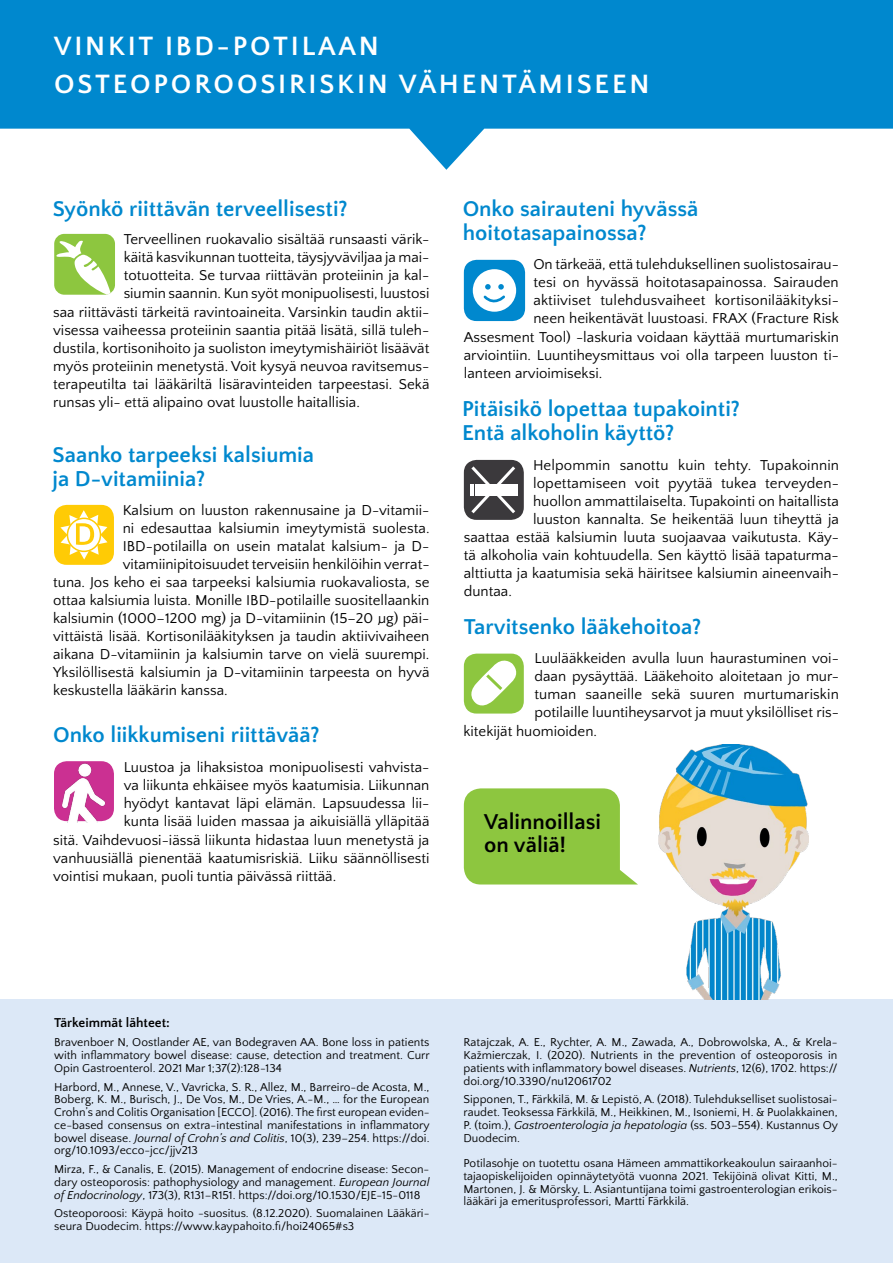
<style>
.page{position:relative;width:893px;height:1263px;background:#fff}
.page>*{position:absolute;margin:0;border:0;box-sizing:border-box;transform-origin:0 0}
.t1{font:700 27.75px/37.8px "Quattrocento Sans";letter-spacing:.1em;color:#fff}
.t2{font:700 22.5px/24px "Quattrocento Sans";color:#0088ce}
.t3{font:700 22.5px/22.5px "Quattrocento Sans";color:#000}
.t4{font:15px "Quattrocento Sans";color:#000}
.t5{font:700 13.5px "Quattrocento Sans";color:#000}
.t6{font:12px/12.8px "Quattrocento Sans";color:#000;text-align:justify}
.s1{font-style:italic}
</style>
<div class="page">
<svg style="left:0;top:0;width:893px;height:170px;fill:#0088ce"></svg>
<div style="left:0;top:999px;width:893px;height:264px;background:#dce8f7"></div>
<div style="left:464px;top:260px;width:61px;height:61px;background:#0088ce;border-radius:13px"></div>
<div style="left:473px;top:269px;width:43px;height:43px;background:#fff;border-radius:50%"></div>
<svg style="left:483px;top:284px;width:22px;height:19px"></svg>
<div style="left:54px;top:505px;width:60px;height:60px;background:#ffcb05;border-radius:13px"></div>
<svg style="left:60px;top:510px;width:48px;height:49px"></svg>
<div style="left:54px;top:761px;width:60px;height:60px;background:#cb3092;border-radius:13px"></div>
<img style="left:58px;top:761px;width:54px;height:62px">
<div style="left:464px;top:460px;width:60px;height:60px;background:#3b393c;border-radius:13px"></div>
<svg style="left:470px;top:466px;width:48px;height:48px"></svg>
<div style="left:464px;top:654px;width:60px;height:59px;background:#8dc63f;border-radius:13px"></div>
<svg style="left:467px;top:655px;width:54px;height:56px"></svg>
<div style="left:54px;top:234px;width:61px;height:61px;background:#8dc63f;border-radius:10px"></div>
<svg style="left:56px;top:240px;width:54px;height:55px"></svg>
<svg style="left:464px;top:788px;width:173px;height:96px;background:#99cb53"></svg>
<img style="left:658px;top:744px;width:150px;height:255px">
<h2 class="t1" style="left:54px;top:28px;width:597px">VINKIT IBD-POTILAAN<br>OSTEOPOROOSIRISKIN VÄHENTÄMISEEN</h2>
<h3 class="t2" style="left:53px;top:197px;width:297px">Syönkö riittävän terveellisesti?</h3>
<p class="t4" style="left:124px;top:232px;width:307px">Terveellinen ruokavalio sisältää runsaasti värik-</p>
<p class="t4" style="left:124px;top:250px;width:307px">käitä kasvikunnan tuotteita, täysjyväviljaa ja mai-</p>
<p class="t4" style="left:124px;top:268px;width:307px">totuotteita. Se turvaa riittävän proteiinin ja kal-</p>
<p class="t4" style="left:124px;top:286px;width:307px">siumin saannin. Kun syöt monipuolisesti, luustosi</p>
<p class="t4" style="left:53px;top:304px;width:378px">saa riittävästi tärkeitä ravintoaineita. Varsinkin taudin aktii-</p>
<p class="t4" style="left:53px;top:322px;width:378px">visessa vaiheessa proteiinin saantia pitää lisätä, sillä tuleh-</p>
<p class="t4" style="left:53px;top:340px;width:378px">dustila, kortisonihoito ja suoliston imeytymishäiriöt lisäävät</p>
<p class="t4" style="left:53px;top:358px;width:378px">myös proteiinin menetystä. Voit kysyä neuvoa ravitsemus-</p>
<p class="t4" style="left:53px;top:376px;width:378px">terapeutilta tai lääkäriltä lisäravinteiden tarpeestasi. Sekä</p>
<p class="t4" style="left:53px;top:394px;width:308px">runsas yli- että alipaino ovat luustolle haitallisia.</p>
<h3 class="t2" style="left:53px;top:444px;width:263px">Saanko tarpeeksi kalsiumia ja D-vitamiinia?</h3>
<p class="t4" style="left:123px;top:503px;width:308px">Kalsium on luuston rakennusaine ja D-vitamii-</p>
<p class="t4" style="left:123px;top:521px;width:308px">ni edesauttaa kalsiumin imeytymistä suolesta.</p>
<p class="t4" style="left:123px;top:539px;width:308px">IBD-potilailla on usein matalat kalsium- ja D-</p>
<p class="t4" style="left:123px;top:557px;width:308px">vitamiinipitoisuudet terveisiin henkilöihin verrat-</p>
<p class="t4" style="left:53px;top:575px;width:378px">tuna. Jos keho ei saa tarpeeksi kalsiumia ruokavaliosta, se</p>
<p class="t4" style="left:53px;top:593px;width:378px">ottaa kalsiumia luista. Monille IBD-potilaille suositellaankin</p>
<p class="t4" style="left:53px;top:611px;width:378px">kalsiumin (1000–1200 mg) ja D-vitamiinin (15–20 µg) päi-</p>
<p class="t4" style="left:53px;top:629px;width:378px">vittäistä lisää. Kortisonilääkityksen ja taudin aktiivivaiheen</p>
<p class="t4" style="left:53px;top:647px;width:378px">aikana D-vitamiinin ja kalsiumin tarve on vielä suurempi.</p>
<p class="t4" style="left:53px;top:665px;width:378px">Yksilöllisestä kalsiumin ja D-vitamiinin tarpeesta on hyvä</p>
<p class="t4" style="left:53px;top:683px;width:176px">keskustella lääkärin kanssa.</p>
<h3 class="t2" style="left:53px;top:723px;width:268px">Onko liikkumiseni riittävää?</h3>
<p class="t4" style="left:124px;top:760px;width:307px">Luustoa ja lihaksistoa monipuolisesti vahvista-</p>
<p class="t4" style="left:124px;top:778px;width:307px">va liikunta ehkäisee myös kaatumisia. Liikunnan</p>
<p class="t4" style="left:124px;top:796px;width:307px">hyödyt kantavat läpi elämän. Lapsuudessa lii-</p>
<p class="t4" style="left:124px;top:814px;width:307px">kunta lisää luiden massaa ja aikuisiällä ylläpitää</p>
<p class="t4" style="left:53px;top:832px;width:378px">sitä. Vaihdevuosi-iässä liikunta hidastaa luun menetystä ja</p>
<p class="t4" style="left:53px;top:850px;width:378px">vanhuusiällä pienentää kaatumisriskiä. Liiku säännöllisesti</p>
<p class="t4" style="left:53px;top:868px;width:285px">vointisi mukaan, puoli tuntia päivässä riittää.</p>
<h3 class="t2" style="left:463px;top:197px;width:237px">Onko sairauteni hyvässä hoitotasapainossa?</h3>
<p class="t4" style="left:533px;top:256px;width:307px">On tärkeää, että tulehduksellinen suolistosairau-</p>
<p class="t4" style="left:533px;top:274px;width:307px">tesi on hyvässä hoitotasapainossa. Sairauden</p>
<p class="t4" style="left:533px;top:292px;width:307px">aktiiviset tulehdusvaiheet kortisonilääkityksi-</p>
<p class="t4" style="left:533px;top:310px;width:307px">neen heikentävät luustoasi. FRAX (Fracture Risk</p>
<p class="t4" style="left:464px;top:329px;width:377px">Assesment Tool) -laskuria voidaan käyttää murtumariskin</p>
<p class="t4" style="left:464px;top:347px;width:377px">arviointiin. Luuntiheysmittaus voi olla tarpeen luuston ti-</p>
<p class="t4" style="left:464px;top:365px;width:140px">lanteen arvioimiseksi.</p>
<h3 class="t2" style="left:462px;top:398px;width:280px">Pitäisikö lopettaa tupakointi?<br>Entä alkoholin käyttö?</h3>
<p class="t4" style="left:533px;top:457px;width:308px">Helpommin sanottu kuin tehty. Tupakoinnin</p>
<p class="t4" style="left:533px;top:475px;width:307px">lopettamiseen voit pyytää tukea terveyden-</p>
<p class="t4" style="left:533px;top:493px;width:307px">huollon ammattilaiselta. Tupakointi on haitallista</p>
<p class="t4" style="left:533px;top:511px;width:307px">luuston kannalta. Se heikentää luun tiheyttä ja</p>
<p class="t4" style="left:464px;top:529px;width:377px">saattaa estää kalsiumin luuta suojaavaa vaikutusta. Käy-</p>
<p class="t4" style="left:464px;top:547px;width:377px">tä alkoholia vain kohtuudella. Sen käyttö lisää tapaturma-</p>
<p class="t4" style="left:464px;top:565px;width:377px">alttiutta ja kaatumisia sekä häiritsee kalsiumin aineenvaih-</p>
<p class="t4" style="left:464px;top:583px;width:50px">duntaa.</p>
<h3 class="t2" style="left:464px;top:615px;width:239px">Tarvitsenko lääkehoitoa?</h3>
<p class="t4" style="left:534px;top:651px;width:306px">Luulääkkeiden avulla luun haurastuminen voi-</p>
<p class="t4" style="left:534px;top:669px;width:306px">daan pysäyttää. Lääkehoito aloitetaan jo mur-</p>
<p class="t4" style="left:534px;top:687px;width:306px">tuman saaneille sekä suuren murtumariskin</p>
<p class="t4" style="left:534px;top:705px;width:306px">potilaille luuntiheysarvot ja muut yksilölliset ris-</p>
<p class="t4" style="left:463px;top:723px;width:135px">kitekijät huomioiden.</p>
<p class="t3" style="left:484px;top:811px;width:118px">Valinnoillasi on väliä!</p>
<h2 class="t5" style="left:54px;top:1015px;width:117px">Tärkeimmät lähteet:</h2>
<p class="t6" style="left:54px;top:1036px;width:377px">Bravenboer N, Oostlander AE, van Bodegraven AA. Bone loss in patients with inflammatory bowel disease: cause, detection and treatment. Curr Opin Gastroenterol. 2021 Mar 1;37(2):128-134</p>
<p class="t6" style="left:54px;top:1081px;width:377px">Harbord, M., Annese, V., Vavricka, S. R., Allez, M., Barreiro-de Acosta, M., Boberg, K. M., Burisch, J., De Vos, M., De Vries, A.-M., … for the European Crohn’s and Colitis Organisation [ECCO]. (2016). The first european eviden&shy;ce-based consensus on extra-intestinal manifestations in inflammatory bowel disease. <span class="s1">Journal of Crohn’s and Colitis</span>, 10(3), 239–254. https://doi. org/10.1093/ecco-jcc/jjv213</p>
<p class="t6" style="left:54px;top:1163px;width:377px">Mirza, F., &amp; Canalis, E. (2015). Management of endocrine disease: Secon&shy;dary osteoporosis: pathophysiology and management. <span class="s1">European Journal of Endocrinology</span>, 173(3), R131–R151. https://doi.org/10.1530/EJE-15-0118</p>
<p class="t6" style="left:54px;top:1207px;width:377px">Osteoporoosi: Käypä hoito -suositus. (8.12.2020). Suomalainen Lääkäri&shy;seura Duodecim. https://www.kaypahoito.fi/hoi24065#s3</p>
<p class="t6" style="left:463px;top:1036px;width:376px">Ratajczak, A. E., Rychter, A. M., Zawada, A., Dobrowolska, A., &amp; Krela-Kažmierczak, I. (2020). Nutrients in the prevention of osteoporosis in patients with inflammatory bowel diseases. <span class="s1">Nutrients</span>, 12(6), 1702. https:// doi.org/10.3390/nu12061702</p>
<p class="t6" style="left:463px;top:1093px;width:376px">Sipponen, T., Färkkilä, M. &amp; Lepistö, A. (2018). Tulehdukselliset suolistosai&shy;raudet. Teoksessa Färkkilä, M., Heikkinen, M., Isoniemi, H. &amp; Puolakkainen, P. (toim.), <span class="s1">Gastroenterologia ja hepatologia</span> (ss. 503–554). Kustannus Oy Duodecim.</p>
<p class="t6" style="left:463px;top:1157px;width:376px">Potilasohje on tuotettu osana Hämeen ammattikorkeakoulun sairaanhoi&shy;tajaopiskelijoiden opinnäytetyötä vuonna 2021. Tekijöinä olivat Kitti, M., Martonen, J. &amp; Mörsky, L. Asiantuntijana toimi gastroenterologian erikois&shy;lääkäri ja emeritusprofessori, Martti Färkkilä.</p>
</div>
